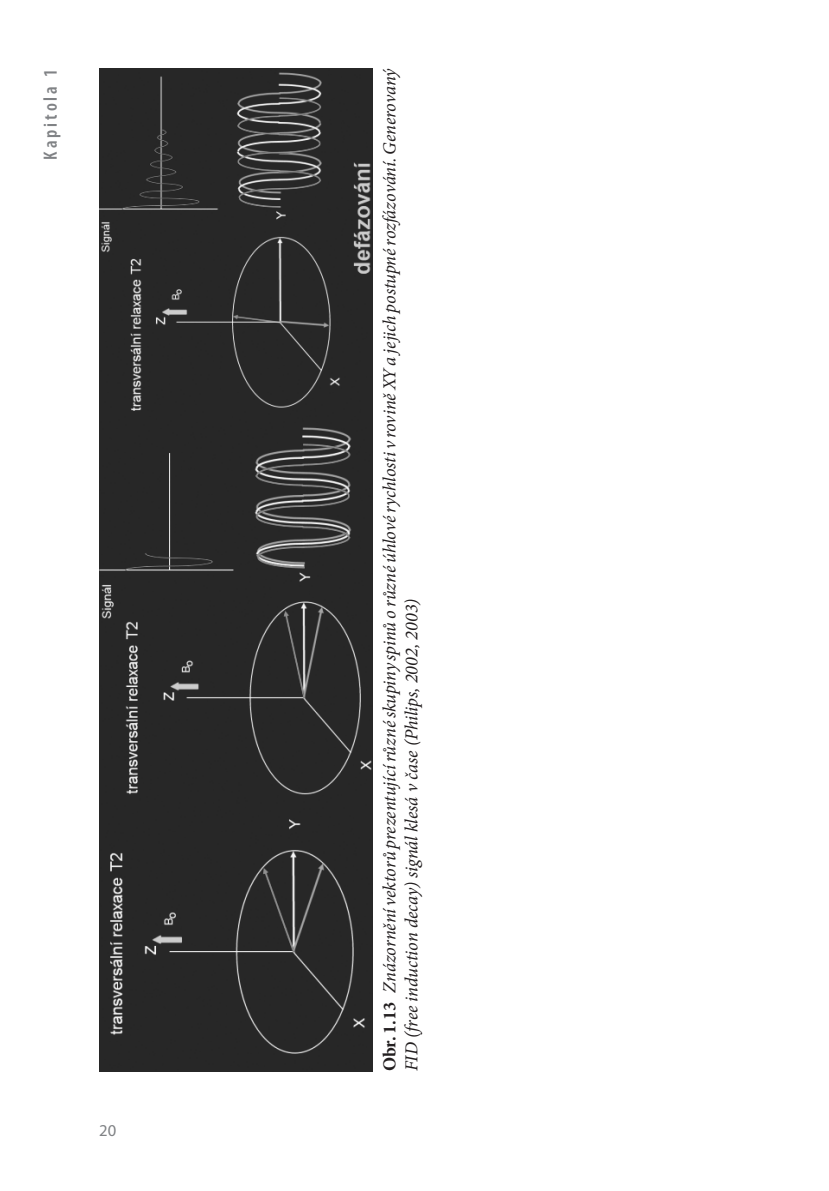
<style>
.page{position:relative;width:829px;height:1191px;background:#fff}
.page>*{position:absolute;margin:0;border:0;box-sizing:border-box;transform-origin:0 0}
.t1{font:600 condensed 19.25px "Myriad Pro";letter-spacing:.15em;color:#808285}
.t2{font:italic 18.38px/21.9px "Minion Pro";letter-spacing:-.01em;color:#231f20}
.t3{font:16.62px "Myriad Pro";color:#808285}
.s1{font-weight:700;font-style:normal}
</style>
<div class="page">
<img style="left:99px;top:69px;width:273px;height:1002px">
<p class="t1" style="left:40px;top:160px;width:92px;rotate:-90deg">Kapitola 1</p>
<p class="t2" style="left:378px;top:1071px;width:1005px;rotate:-90deg"><span class="s1">Obr. 1.13</span> Znázornění vektorů prezentující různé skupiny spinů o různé úhlové rychlosti v rovině XY a jejich postupné rozfázování. Generovaný<br>FID (free induction decay) signál klesá v čase (Philips, 2002, 2003)</p>
<p class="t3" style="left:99px;top:1120px;width:19px">20</p>
</div>
